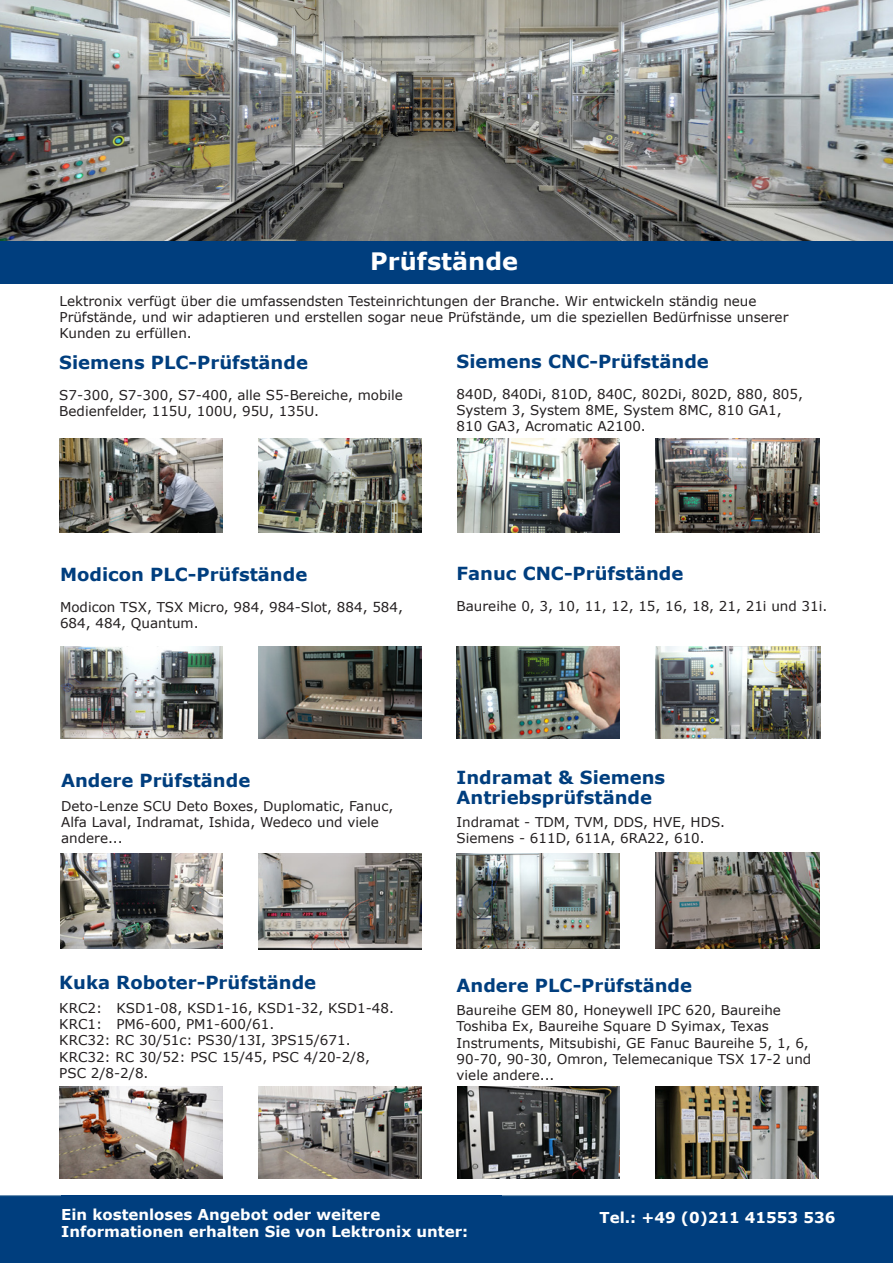
<style>
.page{position:relative;width:893px;height:1263px;background:#fff}
.page>*{position:absolute;margin:0;border:0;box-sizing:border-box;transform-origin:0 0}
.t1{font:700 24px "Verdana";color:#fff}
.Header_1{font:700 18px/19.8px "Verdana";color:#003e7e}
.t2{font:700 15px "Verdana";color:#fff}
.Main_Body_Text{font:13.5px/16.2px "Verdana";color:#231f20}
</style>
<div class="page">
<svg style="left:0;top:1195px;width:893px;height:68px;background:#054280"></svg>
<div style="left:52px;top:1209px;width:841px;height:54px;background:#003e7e"></div>
<div style="left:61px;top:1195px;width:441px;height:59px;background:#003e7e"></div>
<img style="left:0;top:0;width:893px;height:246px">
<div style="left:0;top:242px;width:892px;height:42px;background:#003e7e"></div>
<img style="left:59px;top:438px;width:164px;height:94px">
<img style="left:258px;top:439px;width:163px;height:93px">
<img style="left:457px;top:439px;width:162px;height:93px">
<img style="left:656px;top:439px;width:163px;height:93px">
<img style="left:60px;top:646px;width:163px;height:92px">
<img style="left:258px;top:647px;width:163px;height:92px">
<img style="left:457px;top:646px;width:162px;height:92px">
<img style="left:656px;top:646px;width:164px;height:92px">
<img style="left:60px;top:853px;width:163px;height:95px">
<img style="left:258px;top:853px;width:163px;height:96px">
<img style="left:457px;top:853px;width:162px;height:95px">
<img style="left:656px;top:852px;width:163px;height:96px">
<img style="left:59px;top:1086px;width:164px;height:93px">
<img style="left:258px;top:1086px;width:163px;height:93px">
<img style="left:457px;top:1086px;width:162px;height:93px">
<img style="left:656px;top:1086px;width:163px;height:93px">
<p class="t1" style="left:370px;top:245px;width:149px">Prüfstände</p>
<p class="Main_Body_Text" style="left:60px;top:293px;width:730px">Lektronix verfügt über die umfassendsten Testeinrichtungen der Branche. Wir entwickeln ständig neue<br>Prüfstände, und wir adaptieren und erstellen sogar neue Prüfstände, um die speziellen Bedürfnisse unserer<br>Kunden zu erfüllen.</p>
<p class="Header_1" style="left:59px;top:352px;width:250px">Siemens PLC-Prüfstände</p>
<p class="Main_Body_Text" style="left:59px;top:387px;width:345px">S7-300, S7-300, S7-400, alle S5-Bereiche, mobile<br>Bedienfelder, 115U, 100U, 95U, 135U.</p>
<p class="Header_1" style="left:60px;top:564px;width:249px">Modicon PLC-Prüfstände</p>
<p class="Main_Body_Text" style="left:60px;top:598px;width:344px">Modicon TSX, TSX Micro, 984, 984-Slot, 884, 584,<br>684, 484, Quantum.</p>
<p class="Header_1" style="left:457px;top:351px;width:254px">Siemens CNC-Prüfstände</p>
<p class="Main_Body_Text" style="left:457px;top:386px;width:348px">840D, 840Di, 810D, 840C, 802Di, 802D, 880, 805,<br>System 3, System 8ME, System 8MC, 810 GA1,<br>810 GA3, Acromatic A2100.</p>
<p class="Header_1" style="left:457px;top:563px;width:228px">Fanuc CNC-Prüfstände</p>
<p class="Main_Body_Text" style="left:457px;top:598px;width:372px">Baureihe 0, 3, 10, 11, 12, 15, 16, 18, 21, 21i und 31i.</p>
<p class="Header_1" style="left:61px;top:770px;width:191px">Andere Prüfstände</p>
<p class="Main_Body_Text" style="left:61px;top:797px;width:334px">Deto-Lenze SCU Deto Boxes, Duplomatic, Fanuc,<br>Alfa Laval, Indramat, Ishida, Wedeco und viele andere...</p>
<p class="Header_1" style="left:59px;top:972px;width:258px">Kuka Roboter-Prüfstände</p>
<p class="Main_Body_Text" style="left:59px;top:1000px;width:336px">KRC2: KSD1-08, KSD1-16, KSD1-32, KSD1-48.<br>KRC1: PM6-600, PM1-600/61.<br>KRC32: RC 30/51c: PS30/13I, 3PS15/671.<br>KRC32: RC 30/52: PSC 15/45, PSC 4/20-2/8,</p>
<p class="Main_Body_Text" style="left:59px;top:1064px;width:91px">PSC 2/8-2/8.</p>
<p class="Header_1" style="left:457px;top:767px;width:210px">Indramat &amp; Siemens<br>Antriebsprüfstände</p>
<p class="Main_Body_Text" style="left:457px;top:814px;width:270px">Indramat - TDM, TVM, DDS, HVE, HDS.</p>
<p class="Main_Body_Text" style="left:457px;top:830px;width:250px">Siemens - 611D, 611A, 6RA22, 610.</p>
<p class="Header_1" style="left:457px;top:975px;width:237px">Andere PLC-Prüfstände</p>
<p class="Main_Body_Text" style="left:457px;top:1002px;width:356px">Baureihe GEM 80, Honeywell IPC 620, Baureihe Toshiba Ex, Baureihe Square D Syimax, Texas Instruments, Mitsubishi, GE Fanuc Baureihe 5, 1, 6, 90-70, 90-30, Omron, Telemecanique TSX 17-2 und viele andere...</p>
<p class="t2" style="left:61px;top:1204px;width:321px">Ein kostenloses Angebot oder weitere</p>
<p class="t2" style="left:599px;top:1207px;width:237px">Tel.: +49 (0)211 41553 536</p>
<p class="t2" style="left:61px;top:1221px;width:408px">Informationen erhalten Sie von Lektronix unter:</p>
</div>
